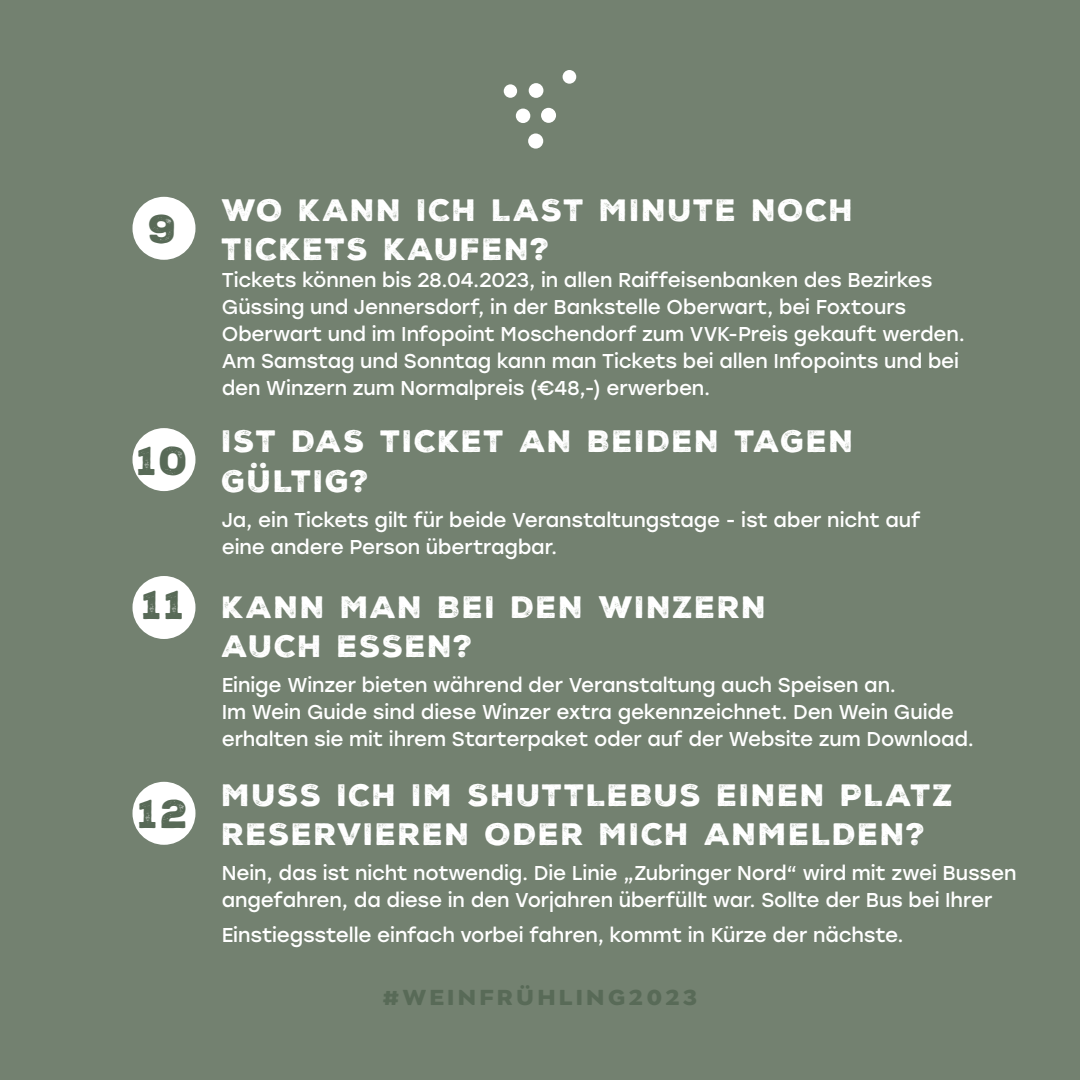
<style>
.page{position:relative;width:1080px;height:1080px;background:#738170}
.page>*{position:absolute;margin:0;border:0;box-sizing:border-box;transform-origin:0 0}
.t1{font:39px "Nexa Rust Sans Black 1";color:#586a57}
.t2{font:30px/39.6px "Nexa Rust Sans Black 1";letter-spacing:.05em;color:#fff}
.t3{font:700 21.6px "Engram";letter-spacing:.15em;color:#586a57}
.t4{font:20px/27px "Stolzl";letter-spacing:-.005em;color:#fff}
</style>
<div class="page">
<div style="left:528px;top:134px;width:15px;height:15px;background:#fff;border-radius:50%"></div>
<div style="left:541px;top:108px;width:15px;height:15px;background:#fff;border-radius:50%"></div>
<div style="left:516px;top:109px;width:14px;height:14px;background:#fff;border-radius:50%"></div>
<div style="left:563px;top:70px;width:13px;height:14px;background:#fff;border-radius:50%"></div>
<div style="left:529px;top:83px;width:14px;height:15px;background:#fff;border-radius:50%"></div>
<div style="left:504px;top:84px;width:13px;height:14px;background:#fff;border-radius:50%"></div>
<div style="left:132px;top:197px;width:64px;height:63px;background:#fff;border-radius:50%"></div>
<div style="left:132px;top:782px;width:64px;height:63px;background:#fff;border-radius:50%"></div>
<div style="left:132px;top:576px;width:64px;height:63px;background:#fff;border-radius:50%"></div>
<div style="left:132px;top:428px;width:64px;height:63px;background:#fff;border-radius:50%"></div>
<h1 class="t1" style="left:148px;top:203px;width:30px">9</h1>
<h1 class="t1" style="left:138px;top:435px;width:52px">10</h1>
<h1 class="t1" style="left:142px;top:579px;width:43px">11</h1>
<h1 class="t1" style="left:138px;top:788px;width:51px">12</h1>
<h2 class="t2" style="left:222px;top:190px;width:633px">WO KANN ICH LAST MINUTE NOCH<br>TICKETS KAUFEN?</h2>
<p class="t4" style="left:222px;top:266px;width:745px">Tickets können bis 28.04.2023, in allen Raiffeisenbanken des Bezirkes Güssing und Jennersdorf, in der Bankstelle Oberwart, bei Foxtours Oberwart und im Infopoint Moschendorf zum VVK-Preis gekauft werden.<br>Am Samstag und Sonntag kann man Tickets bei allen Infopoints und bei den Winzern zum Normalpreis (€48,-) erwerben.</p>
<h2 class="t2" style="left:222px;top:422px;width:633px">IST DAS TICKET AN BEIDEN TAGEN<br>GÜLTIG?</h2>
<p class="t4" style="left:222px;top:505px;width:700px">Ja, ein Tickets gilt für beide Veranstaltungstage - ist aber nicht auf eine andere Person übertragbar.</p>
<h2 class="t2" style="left:222px;top:587px;width:546px">KANN MAN BEI DEN WINZERN<br>AUCH ESSEN?</h2>
<p class="t4" style="left:222px;top:671px;width:754px">Einige Winzer bieten während der Veranstaltung auch Speisen an.<br>Im Wein Guide sind diese Winzer extra gekennzeichnet. Den Wein Guide erhalten sie mit ihrem Starterpaket oder auf der Website zum Download.</p>
<h2 class="t2" style="left:222px;top:775px;width:733px">MUSS ICH IM SHUTTLEBUS EINEN PLATZ<br>RESERVIEREN ODER MICH ANMELDEN?</h2>
<p class="t4" style="left:222px;top:859px;width:796px">Nein, das ist nicht notwendig. Die Linie „Zubringer Nord“ wird mit zwei Bussen angefahren, da diese in den Vorjahren überfüllt war. Sollte der Bus bei Ihrer</p>
<p class="t4" style="left:222px;top:921px;width:683px">Einstiegsstelle einfach vorbei fahren, kommt in Kürze der nächste.</p>
<p class="t3" style="left:383px;top:983px;width:316px">#WEINFRÜHLING2023</p>
</div>
